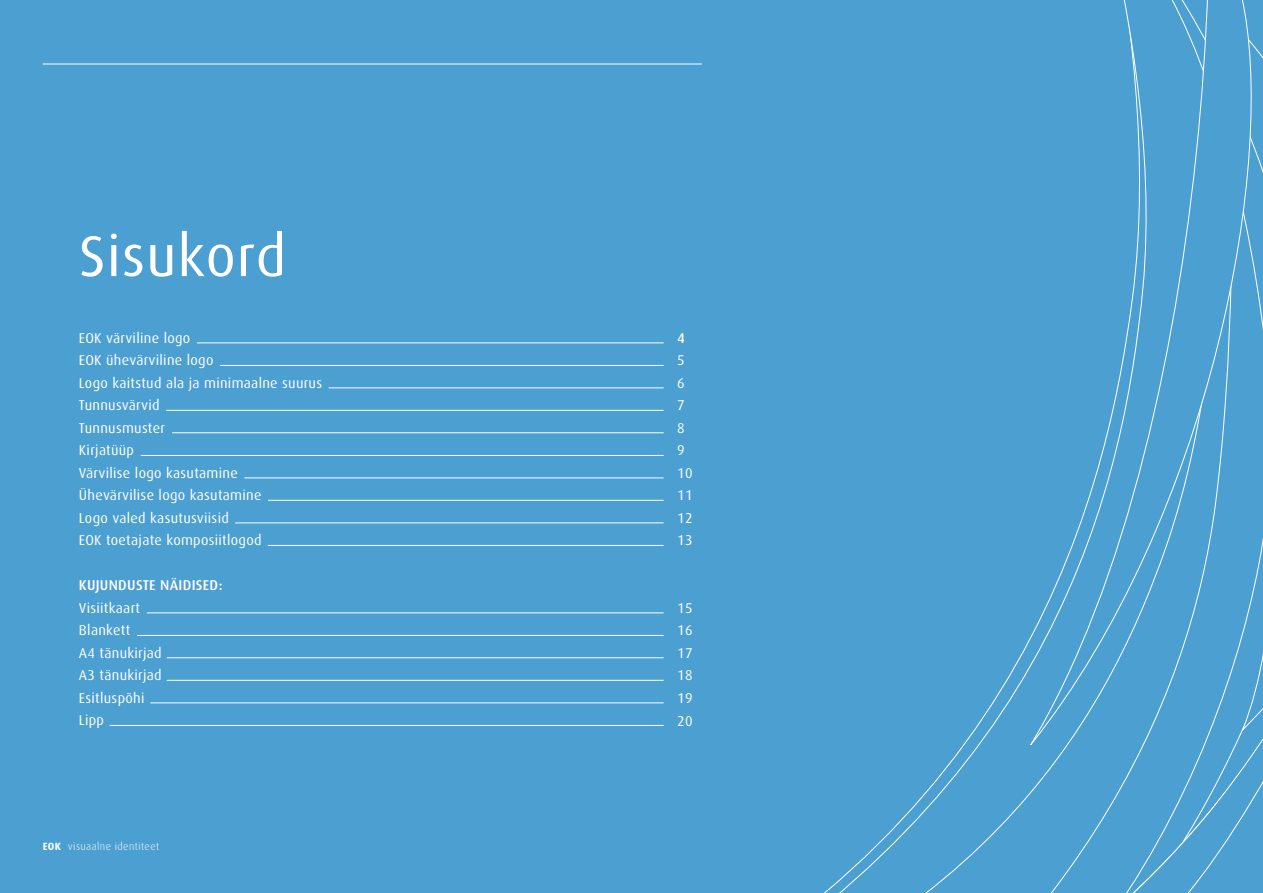
<style>
.page{position:relative;width:1263px;height:893px;background:#4c9fd1}
.page>*{position:absolute;margin:0;border:0;box-sizing:border-box;transform-origin:0 0}
.t1{font:57.45px "Dax";letter-spacing:.02em;color:#fff}
.t2{font:14.25px/22.5px "Dax";letter-spacing:.02em;color:#fff}
.t3{font:500 14.25px "Dax";letter-spacing:.02em;color:#fff}
.t4{font:300 10.5px "Dax";letter-spacing:.04em;color:#fff}
.s1{font-weight:700}
</style>
<div class="page">
<hr style="left:43px;top:64px;width:659px;height:1px;background:#fff">
<svg style="left:824px;top:756px;width:439px;height:137px"></svg>
<svg style="left:955px;top:0;width:308px;height:756px"></svg>
<hr style="left:197px;top:343px;width:467px;height:1px;background:#fff">
<hr style="left:220px;top:365px;width:444px;height:1px;background:#fff">
<hr style="left:329px;top:388px;width:335px;height:1px;background:#fff">
<hr style="left:166px;top:410px;width:498px;height:1px;background:#fff">
<hr style="left:172px;top:432px;width:492px;height:1px;background:#fff">
<hr style="left:141px;top:455px;width:523px;height:1px;background:#fff">
<hr style="left:244px;top:478px;width:420px;height:1px;background:#fff">
<hr style="left:268px;top:500px;width:396px;height:1px;background:#fff">
<hr style="left:235px;top:523px;width:429px;height:1px;background:#fff">
<hr style="left:268px;top:545px;width:396px;height:1px;background:#fff">
<hr style="left:147px;top:613px;width:517px;height:1px;background:#fff">
<hr style="left:137px;top:635px;width:527px;height:1px;background:#fff">
<hr style="left:167px;top:657px;width:497px;height:1px;background:#fff">
<hr style="left:167px;top:680px;width:497px;height:1px;background:#fff">
<hr style="left:150px;top:703px;width:514px;height:1px;background:#fff">
<hr style="left:110px;top:725px;width:554px;height:1px;background:#fff">
<h1 class="t1" style="left:79px;top:224px;width:209px">Sisukord</h1>
<p class="t2" style="left:79px;top:327px;width:245px">EOK värviline logo<br>EOK ühevärviline logo<br>Logo kaitstud ala ja minimaalne suurus<br>Tunnusvärvid<br>Tunnusmuster<br>Kirjatüüp<br>Värvilise logo kasutamine<br>Ühevärvilise logo kasutamine<br>Logo valed kasutusviisid<br>EOK toetajate komposiitlogod</p>
<p class="t3" style="left:79px;top:577px;width:145px">KUJUNDUSTE NÄIDISED:</p>
<p class="t2" style="left:79px;top:597px;width:84px">Visiitkaart<br>Blankett<br>A4 tänukirjad<br>A3 tänukirjad<br>Esitluspõhi<br>Lipp</p>
<p class="t4" style="left:43px;top:840px;width:118px"><span class="s1">EOK</span> visuaalne identiteet</p>
<p class="t3" style="left:677px;top:330px;width:9px">4</p>
<p class="t2" style="left:677px;top:349px;width:17px">5<br>6<br>7<br>8<br>9<br>10<br>11<br>12<br>13</p>
<p class="t2" style="left:677px;top:597px;width:17px;text-align:justify">15<br>16<br>17<br>18<br>19<br>20</p>
</div>
